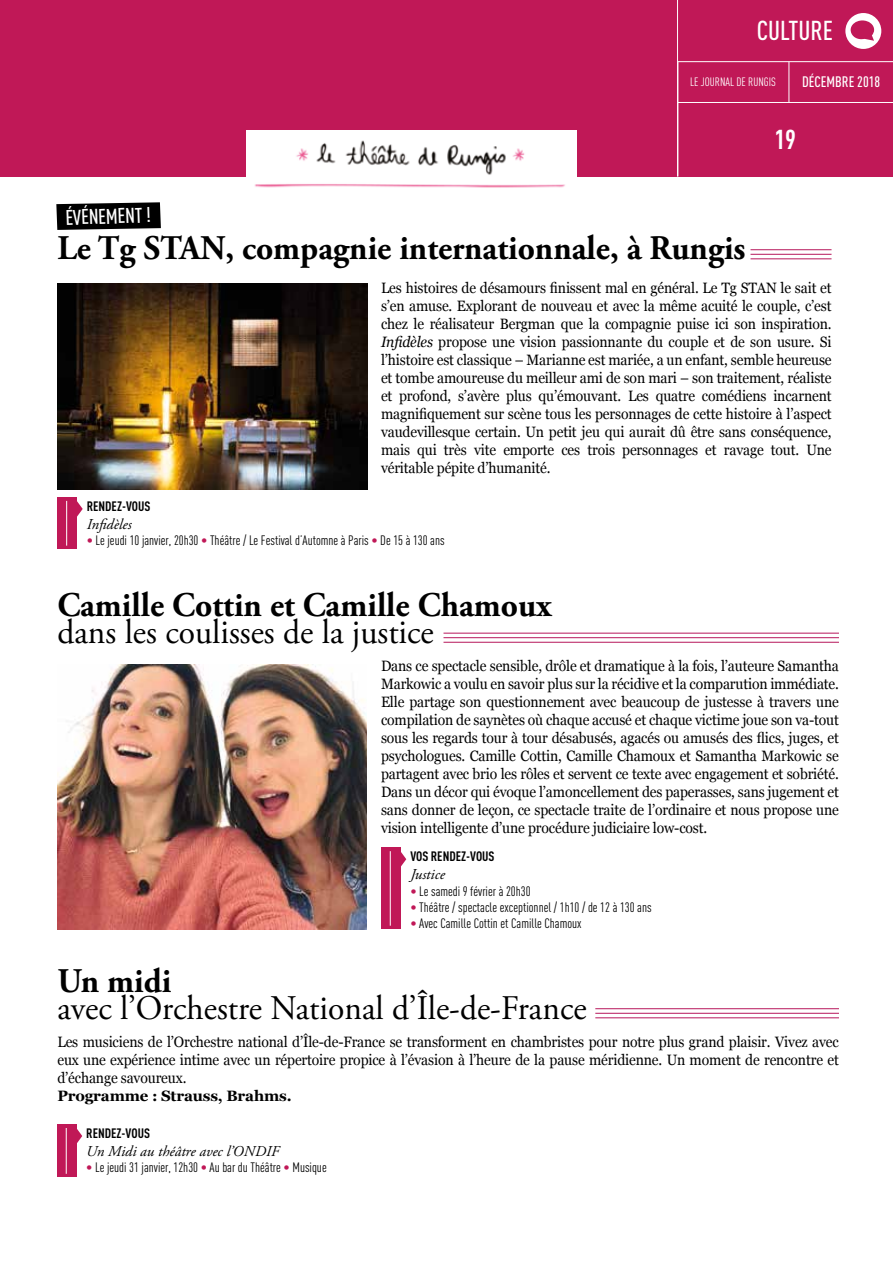
<style>
.page{position:relative;width:893px;height:1263px;background:#fff}
.page>*{position:absolute;margin:0;border:0;box-sizing:border-box;transform-origin:0 0}
.t1{font:700 34.5px "Adobe Garamond Pro";color:#000}
.t2{font:34.5px "Adobe Garamond Pro";color:#000}
.t3{font:500 27px "DIN Cond";color:#fff}
.t4{font:700 27px "DIN Cond";color:#fff}
.t5{font:500 21px "DIN Cond";color:#fff}
.t6{font:15px/18px "Georgia";letter-spacing:-.01em;color:#000;text-align:justify;scale:.93 1}
.t7{font:italic 15px "Adobe Garamond Pro";color:#000}
.t8{font:700 15px "Georgia";letter-spacing:-.01em;color:#000}
.t9{font:500 15px "DIN Cond";color:#fff}
.t10{font:13.5px "DIN Cond";color:#000}
.t11{font:700 13.5px "DIN Cond";color:#000}
.t12{font:12px "DIN Cond";color:#fff}
.s1{font-style:italic}
.s2{color:#c01857}
</style>
<div class="page">
<div style="left:677px;top:0;width:216px;height:176px;background:#c01857"></div>
<hr style="left:677px;top:102px;width:216px;height:1px;background:#fff">
<hr style="left:789px;top:62px;width:1px;height:41px;background:#fff">
<div style="left:845px;top:13px;width:36px;height:36px;background:#fff;border-radius:50%"></div>
<svg style="left:851px;top:20px;width:23px;height:21px"></svg>
<div style="left:0;top:0;width:677px;height:176px;background:#c01857"></div>
<hr style="left:677px;top:61px;width:216px;height:1px;background:#fff">
<hr style="left:677px;top:0;width:1px;height:176px;background:#fff">
<hr style="left:443px;top:642px;width:396px;height:1px;background:#b7175b">
<hr style="left:443px;top:637px;width:396px;height:1px;background:#b7175b">
<hr style="left:443px;top:633px;width:396px;height:1px;background:#b7175b">
<hr style="left:595px;top:1017px;width:244px;height:1px;background:#b7175b">
<hr style="left:595px;top:1013px;width:244px;height:1px;background:#b7175b">
<hr style="left:595px;top:1008px;width:244px;height:1px;background:#b7175b">
<hr style="left:750px;top:258px;width:81px;height:1px;background:#b7175b">
<hr style="left:750px;top:254px;width:81px;height:1px;background:#b7175b">
<hr style="left:750px;top:249px;width:81px;height:1px;background:#b7175b">
<img style="left:247px;top:130px;width:329px;height:58px">
<div style="left:57px;top:497px;width:19px;height:51px;background:#c01857"></div>
<svg style="left:76px;top:499px;width:7px;height:19px"></svg>
<hr style="left:66px;top:501px;width:1px;height:45px;background:#fff">
<div style="left:381px;top:847px;width:19px;height:81px;background:#c01857"></div>
<svg style="left:400px;top:849px;width:6px;height:20px"></svg>
<hr style="left:390px;top:851px;width:1px;height:75px;background:#fff">
<div style="left:57px;top:1124px;width:19px;height:53px;background:#c01857"></div>
<svg style="left:76px;top:1126px;width:6px;height:20px"></svg>
<hr style="left:66px;top:1128px;width:1px;height:46px;background:#fff">
<svg style="left:56px;top:202px;width:105px;height:28px;background:#161616"></svg>
<img style="left:57px;top:283px;width:310px;height:207px">
<img style="left:57px;top:664px;width:310px;height:266px">
<h2 class="t3" style="left:757px;top:14px;width:78px">CULTURE</h2>
<p class="t12" style="left:690px;top:75px;width:87px">LE JOURNAL DE RUNGIS</p>
<p class="t9" style="left:802px;top:73px;width:79px">DÉCEMBRE 2018</p>
<h3 class="t5" style="left:65px;top:205px;width:87px;rotate:-2deg">ÉVÉNEMENT !</h3>
<h1 class="t1" style="left:57px;top:228px;width:690px">Le Tg STAN, compagnie internationnale, à Rungis</h1>
<h2 class="t4" style="left:774px;top:123px;width:23px">19</h2>
<p class="t6" style="left:381px;top:278px;width:486px">Les histoires de désamours finissent mal en général. Le Tg STAN le sait et s’en amuse. Explorant de nouveau et avec la même acuité le couple, c’est chez le réalisateur Bergman que la compagnie puise ici son inspiration.<br><span class="s1">Infidèles</span> propose une vision passionnante du couple et de son usure. Si l’histoire est classique – Marianne est mariée, a un enfant, semble heureuse et tombe amoureuse du meilleur ami de son mari – son traitement, réaliste et profond, s’avère plus qu’émouvant. Les quatre comédiens incarnent magnifiquement sur scène tous les personnages de cette histoire à l’aspect vaudevillesque certain. Un petit jeu qui aurait dû être sans conséquence, mais qui très vite emporte ces trois personnages et ravage tout. Une véritable pépite d’humanité.</p>
<p class="t11" style="left:87px;top:498px;width:65px">RENDEZ-VOUS</p>
<p class="t7" style="left:87px;top:515px;width:46px">Infidèles</p>
<p class="t10" style="left:87px;top:533px;width:359px"><span class="s2">•</span> Le jeudi 10 janvier, 20h30 <span class="s2">•</span> Théâtre / Le Festival d’Automne à Paris <span class="s2">•</span> De 15 à 130 ans</p>
<h1 class="t1" style="left:57px;top:585px;width:496px">Camille Cottin et Camille Chamoux</h1>
<h1 class="t2" style="left:57px;top:611px;width:378px">dans les coulisses de la justice</h1>
<p class="t6" style="left:381px;top:657px;width:494px">Dans ce spectacle sensible, drôle et dramatique à la fois, l’auteure Samantha Markowic a voulu en savoir plus sur la récidive et la comparution immédiate.<br>Elle partage son questionnement avec beaucoup de justesse à travers une compilation de saynètes où chaque accusé et chaque victime joue son va-tout sous les regards tour à tour désabusés, agacés ou amusés des flics, juges, et psychologues. Camille Cottin, Camille Chamoux et Samantha Markowic se partagent avec brio les rôles et servent ce texte avec engagement et sobriété.<br>Dans un décor qui évoque l’amoncellement des paperasses, sans jugement et sans donner de leçon, ce spectacle traite de l’ordinaire et nous propose une vision intelligente d’une procédure judiciaire low-cost.</p>
<p class="t11" style="left:410px;top:848px;width:86px">VOS RENDEZ-VOUS</p>
<p class="t7" style="left:410px;top:866px;width:36px">Justice</p>
<p class="t10" style="left:410px;top:883px;width:122px"><span class="s2">•</span> Le samedi 9 février à 20h30</p>
<p class="t10" style="left:410px;top:899px;width:243px"><span class="s2">•</span> Théâtre / spectacle exceptionnel / 1h10 / de 12 à 130 ans</p>
<p class="t10" style="left:410px;top:915px;width:173px"><span class="s2">•</span> Avec Camille Cottin et Camille Chamoux</p>
<h1 class="t1" style="left:57px;top:961px;width:115px">Un midi</h1>
<h1 class="t2" style="left:57px;top:987px;width:531px">avec l’Orchestre National d’Île-de-France</h1>
<p class="t6" style="left:57px;top:1032px;width:842px">Les musiciens de l’Orchestre national d’Île-de-France se transforment en chambristes pour notre plus grand plaisir. Vivez avec eux une expérience intime avec un répertoire propice à l’évasion à l’heure de la pause méridienne. Un moment de rencontre et d’échange savoureux.</p>
<p class="t8" style="left:57px;top:1084px;width:236px">Programme : Strauss, Brahms.</p>
<p class="t11" style="left:86px;top:1125px;width:65px">RENDEZ-VOUS</p>
<p class="t7" style="left:86px;top:1142px;width:194px">Un Midi au théâtre avec l’ONDIF</p>
<p class="t10" style="left:86px;top:1160px;width:242px"><span class="s2">•</span> Le jeudi 31 janvier, 12h30 <span class="s2">•</span> Au bar du Théâtre <span class="s2">•</span> Musique</p>
</div>
